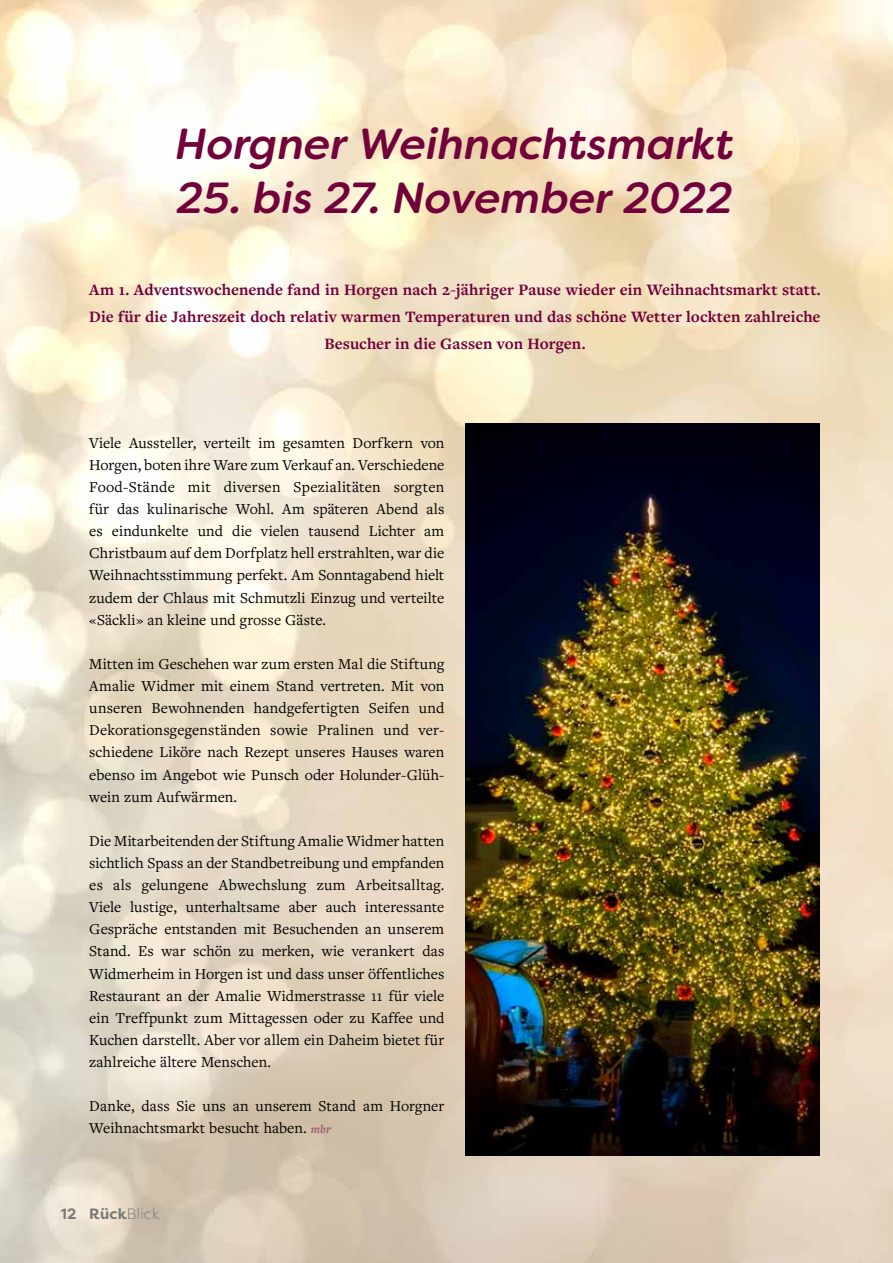
<style>
.page{position:relative;width:893px;height:1263px;background:#fff}
.page>*{position:absolute;margin:0;border:0;box-sizing:border-box;transform-origin:0 0}
.t1{font:italic 500 43.5px "Filson Soft";color:#72003a}
.t2{font:700 16.5px/27px "Freight Text Pro";color:#72003a;text-align:center}
.t3{font:15.75px/22px "Freight Text Pro";color:#000;text-align:justify}
.t4{font:700 15px "Filson Soft";letter-spacing:.015em;color:#7b7b7a}
.s1{font-weight:600;font-style:italic;font-size:12px;color:#9b486d}
.s2{font-weight:300}
</style>
<div class="page">
<img style="left:0;top:0;width:893px;height:1263px">
<img style="left:466px;top:424px;width:353px;height:731px">
<h1 class="t1" style="left:175px;top:116px;width:561px">Horgner Weihnachtsmarkt</h1>
<h1 class="t1" style="left:177px;top:170px;width:558px">25. bis 27. November 2022</h1>
<p class="t2" style="left:89px;top:276px;width:733px">Am 1. Adventswochenende fand in Horgen nach 2-jähriger Pause wieder ein Weihnachtsmarkt statt.<br>Die für die Jahreszeit doch relativ warmen Temperaturen und das schöne Wetter lockten zahlreiche<br>Besucher in die Gassen von Horgen.</p>
<p class="t3" style="left:89px;top:431px;width:357px">Viele Aussteller, verteilt im gesamten Dorfkern von Horgen, boten ihre Ware zum Verkauf an. Verschiedene Food-Stände mit diversen Spezialitäten sorgten für das kulinarische Wohl. Am späteren Abend als es eindunkelte und die vielen tausend Lichter am Christbaum auf dem Dorfplatz hell erstrahlten, war die Weihnachtsstimmung perfekt. Am Sonntagabend hielt zudem der Chlaus mit Schmutzli Einzug und verteilte «Säckli» an kleine und grosse Gäste.</p>
<p class="t3" style="left:89px;top:652px;width:357px">Mitten im Geschehen war zum ersten Mal die Stiftung Amalie Widmer mit einem Stand vertreten. Mit von unseren Bewohnenden handgefertigten Seifen und Dekorationsgegenständen sowie Pralinen und ver&shy;schiedene Liköre nach Rezept unseres Hauses waren ebenso im Angebot wie Punsch oder Holunder-Glüh&shy;wein zum Aufwärmen.</p>
<p class="t3" style="left:89px;top:829px;width:357px">Die Mitarbeitenden der Stiftung Amalie Widmer hatten sichtlich Spass an der Standbetreibung und empfanden es als gelungene Abwechslung zum Arbeitsalltag.<br>Viele lustige, unterhaltsame aber auch interessante Gespräche entstanden mit Besuchenden an unserem Stand. Es war schön zu merken, wie verankert das Widmerheim in Horgen ist und dass unser öffentliches Restaurant an der Amalie Widmerstrasse 11 für viele ein Treffpunkt zum Mittagessen oder zu Kaffee und Kuchen darstellt. Aber vor allem ein Daheim bietet für zahlreiche ältere Menschen.</p>
<p class="t3" style="left:89px;top:1094px;width:357px">Danke, dass Sie uns an unserem Stand am Horgner<br>Weihnachtsmarkt besucht haben. <span class="s1">mbr</span></p>
<p class="t4" style="left:61px;top:1204px;width:101px">12 Rück<span class="s2">Blick</span></p>
</div>
